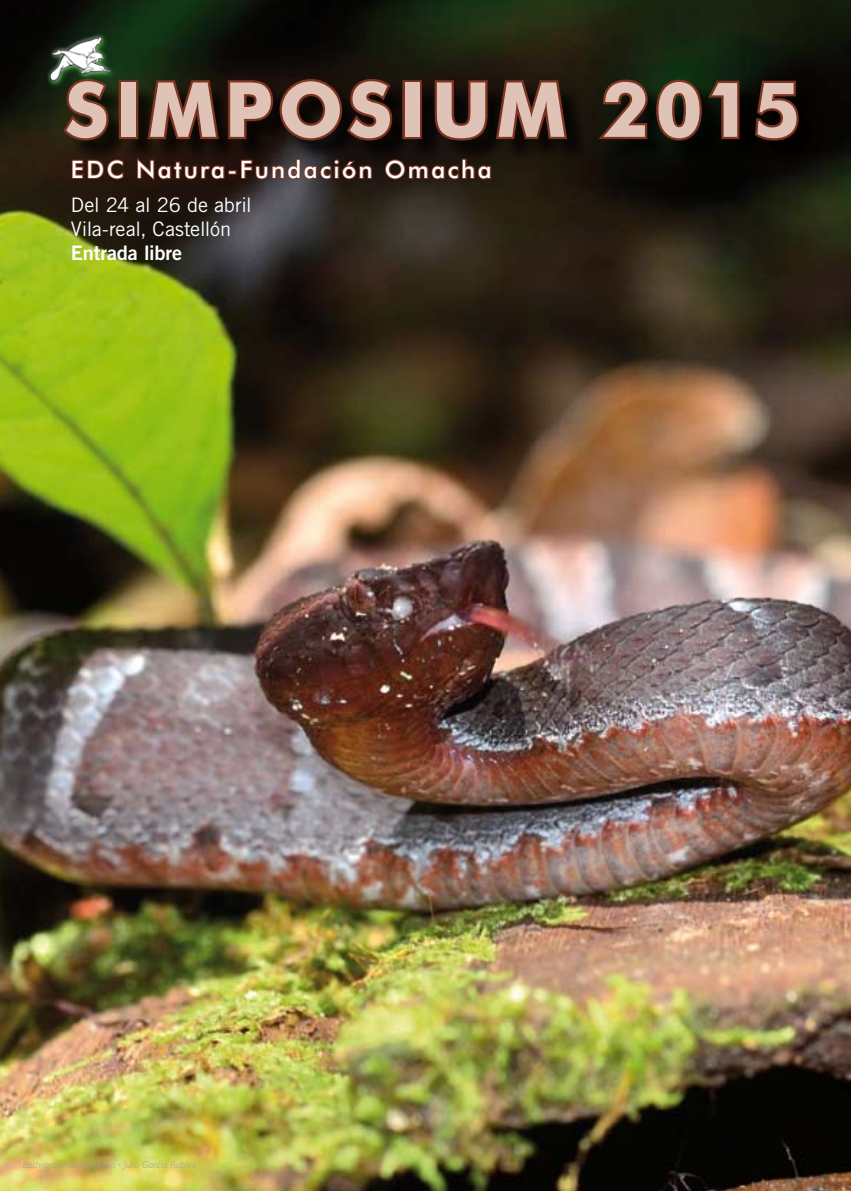
<style>
.page{position:relative;width:851px;height:1191px;background:#fff}
.page>*{position:absolute;margin:0;border:0;box-sizing:border-box;transform-origin:0 0}
.t1{font:700 76px "Futura BT";letter-spacing:.075em;color:#dfc3b7}
.t2{font:500 24px "Futura BT";letter-spacing:.1em;color:#fff}
.t3{font:20px/24px "Trade Gothic";letter-spacing:-.015em;color:#fff}
.t4{font:20px "Trade Gothic Bold Two";letter-spacing:-.005em;color:#fff}
.t5{font:italic 300 10px "Gill Sans";letter-spacing:.025em;color:#9b9d9e}
</style>
<div class="page">
<img style="left:0;top:0;width:850px;height:1191px">
<div style="left:66px;top:82px;width:784px;height:317px;background:#000;opacity:.75"></div>
<svg style="left:60px;top:110px;width:51px;height:33px;background:#3c2312"></svg>
<div style="left:119px;top:80px;width:19px;height:59px;border:5px solid #7d3421"></div>
<svg style="left:593px;top:77px;width:148px;height:66px;background:#2e1e10"></svg>
<svg style="left:752px;top:78px;width:48px;height:65px;background:#33160d"></svg>
<div style="left:47px;top:31px;width:84px;height:79px;background:#34a328;opacity:.75"></div>
<div style="left:46px;top:30px;width:81px;height:75px;background:#fff;opacity:.75"></div>
<img style="left:51px;top:35px;width:58px;height:57px">
<svg style="left:71px;top:158px;width:54px;height:22px"></svg>
<svg style="left:135px;top:60px;width:434px;height:123px;background:#2e1910"></svg>
<h1 class="t1" style="left:65px;top:63px;width:737px">SIMPOSIUM 2015</h1>
<h2 class="t2" style="left:71px;top:155px;width:422px">EDC Natura-Fundación Omacha</h2>
<h3 class="t3" style="left:71px;top:192px;width:182px">Del 24 al 26 de abril<br>Vila-real, Castellón</h3>
<h3 class="t4" style="left:71px;top:240px;width:113px">Entrada libre</h3>
<p class="t5" style="left:23px;top:1159px;width:174px">Bothrocophias hyoprora · Julio García Robles</p>
</div>
